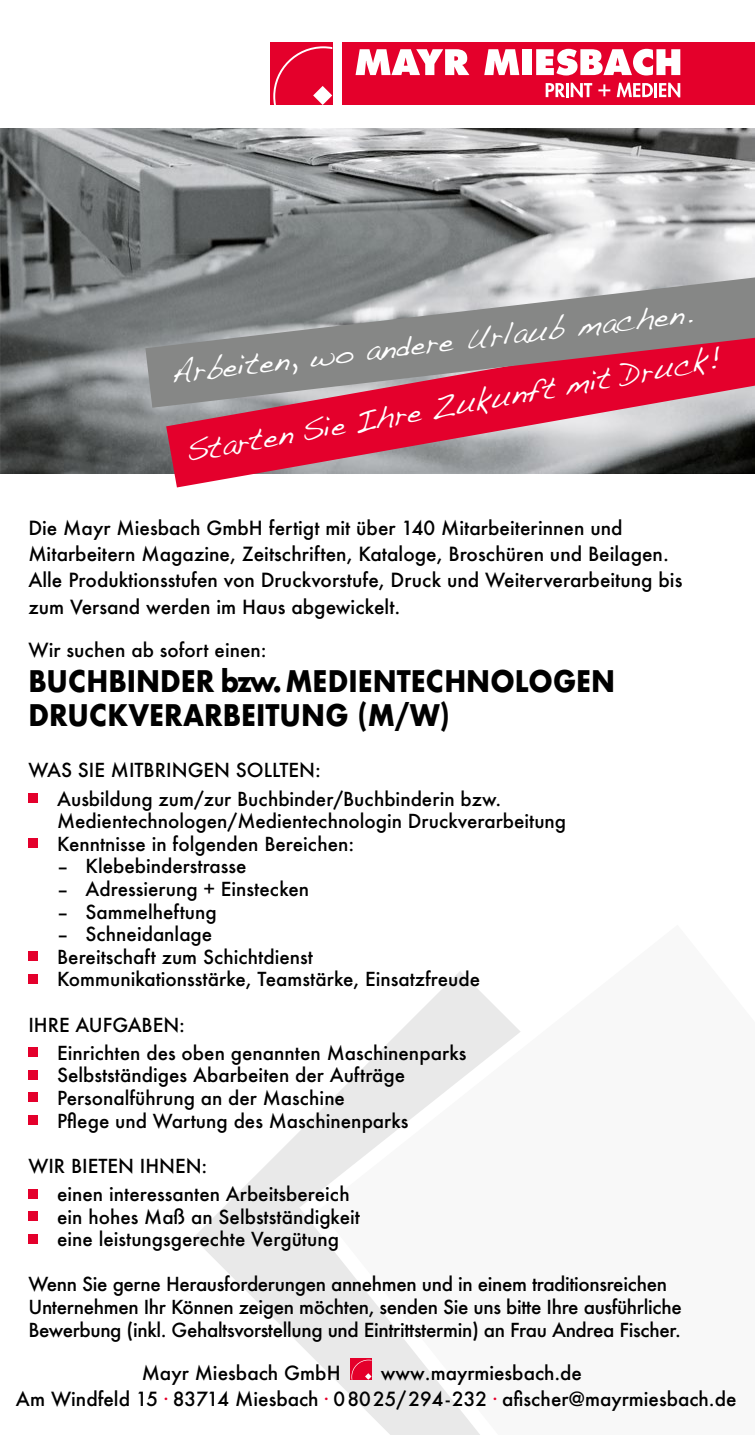
<style>
.page{position:relative;width:755px;height:1435px;background:#fff}
.page>*{position:absolute;margin:0;border:0;box-sizing:border-box;transform-origin:0 0}
.t1{font:30px "Handwriting Dakota";color:#fff}
.t2{font:700 29px/34.8px "Futura";color:#000;scale:.91 1}
.t3{font:500 19px/26.4px "Futura";color:#000}
.t4{font:500 18.8px/22.6px "Futura";color:#000}
.t5{font:500 18.8px/22.6px "Futura";letter-spacing:-.02em;color:#000}
.s1{font-size:19px}
.s2{color:#e4002c}
</style>
<div class="page">
<svg style="left:193px;top:1132px;width:106px;height:211px;fill:#f0f0f0"></svg>
<svg style="left:299px;top:1112px;width:20px;height:251px;fill:#e9e9e9"></svg>
<svg style="left:319px;top:971px;width:201px;height:463px"></svg>
<div style="left:350px;top:1358px;width:21px;height:21px;background:#e4002b"></div>
<svg style="left:351px;top:1359px;width:20px;height:20px"></svg>
<img style="left:0;top:129px;width:754px;height:344px">
<div style="left:28px;top:793px;width:10px;height:9px;background:#e4002c"></div>
<div style="left:28px;top:838px;width:10px;height:10px;background:#e4002c"></div>
<div style="left:28px;top:951px;width:10px;height:9px;background:#e4002c"></div>
<div style="left:28px;top:974px;width:10px;height:9px;background:#e4002c"></div>
<div style="left:28px;top:1047px;width:10px;height:9px;background:#e4002c"></div>
<div style="left:28px;top:1070px;width:10px;height:9px;background:#e4002c"></div>
<div style="left:28px;top:1092px;width:10px;height:10px;background:#e4002c"></div>
<div style="left:28px;top:1115px;width:10px;height:9px;background:#e4002c"></div>
<div style="left:28px;top:1188px;width:10px;height:10px;background:#e4002c"></div>
<div style="left:28px;top:1211px;width:10px;height:9px;background:#e4002c"></div>
<div style="left:28px;top:1233px;width:10px;height:10px;background:#e4002c"></div>
<svg style="left:166px;top:408px;width:588px;height:79px"></svg>
<svg style="left:145px;top:277px;width:609px;height:131px;background:#a3737d"></svg>
<div style="left:269px;top:43px;width:63px;height:62px;background:#e4002b"></div>
<svg style="left:273px;top:46px;width:59px;height:59px"></svg>
<div style="left:342px;top:43px;width:412px;height:62px;background:#e4002b"></div>
<svg style="left:355px;top:49px;width:114px;height:26px"></svg>
<svg style="left:484px;top:49px;width:35px;height:26px"></svg>
<div style="left:522px;top:49px;width:9px;height:26px;background:#fff"></div>
<svg style="left:536px;top:49px;width:143px;height:26px"></svg>
<svg style="left:545px;top:83px;width:19px;height:14px"></svg>
<hr style="left:565px;top:83px;width:3px;height:14px;background:#fff">
<svg style="left:570px;top:83px;width:21px;height:14px"></svg>
<svg style="left:598px;top:84px;width:12px;height:12px"></svg>
<svg style="left:616px;top:83px;width:36px;height:14px"></svg>
<hr style="left:653px;top:83px;width:3px;height:14px;background:#fff">
<svg style="left:659px;top:83px;width:20px;height:14px"></svg>
<h1 class="t1" style="left:168px;top:357px;width:525px;rotate:-7deg">Arbeiten, wo andere Urlaub machen.</h1>
<h1 class="t1" style="left:183px;top:434px;width:544px;rotate:-10deg">Starten Sie Ihre Zukunft mit Druck!</h1>
<p class="t3" style="left:28px;top:514px;width:655px">Die Mayr Miesbach GmbH fertigt mit über 140 Mitarbeiterinnen und Mitarbeitern Magazine, Zeitschriften, Kataloge, Broschüren und Beilagen.<br>Alle Produktionsstufen von Druckvorstufe, Druck und Weiterverarbeitung bis zum Versand werden im Haus abgewickelt.</p>
<p class="t4" style="left:28px;top:638px;width:239px"><span class="s1">Wir suchen</span> ab sofort einen:</p>
<h2 class="t2" style="left:28px;top:663px;width:646px">BUCHBINDER bzw. MEDIENTECHNOLOGEN<br>DRUCKVERARBEITUNG (M/W)</h2>
<p class="t4" style="left:57px;top:756px;width:445px;line-height:28.2px;text-indent:-29px">WAS SIE MITBRINGEN SOLLTEN:<br>Ausbildung zum/zur Buchbinder/Buchbinderin bzw.</p>
<p class="t4" style="left:57px;top:809px;width:510px">Medientechnologen/Medientechnologin Druckverarbeitung<br>Kenntnisse in folgenden Bereichen:</p>
<p class="t4" style="left:57px;top:854px;width:191px">– Klebebinderstrasse</p>
<p class="t4" style="left:57px;top:877px;width:254px">– Adressierung + Einstecken</p>
<p class="t4" style="left:57px;top:900px;width:161px">– Sammelheftung</p>
<p class="t4" style="left:57px;top:922px;width:424px">– Schneidanlage<br>Bereitschaft zum Schichtdienst<br>Kommunikationsstärke, Teamstärke, Einsatzfreude</p>
<p class="t4" style="left:57px;top:1010px;width:410px;line-height:28.2px;text-indent:-29px">IHRE AUFGABEN:<br>Einrichten des oben genannten Maschinenparks</p>
<p class="t4" style="left:57px;top:1063px;width:353px">Selbstständiges Abarbeiten der Aufträge<br>Personalführung an der Maschine<br>Pflege und Wartung des Maschinenparks</p>
<p class="t4" style="left:57px;top:1151px;width:294px;line-height:28.2px;text-indent:-29px">WIR BIETEN IHNEN:<br>einen interessanten Arbeitsbereich</p>
<p class="t4" style="left:57px;top:1205px;width:304px">ein hohes Maß an Selbstständigkeit eine leistungsgerechte Vergütung</p>
<p class="t5" style="left:28px;top:1272px;width:654px">Wenn Sie gerne Herausforderungen annehmen und in einem traditionsreichen<br>Unternehmen Ihr Können zeigen möchten, senden Sie uns bitte Ihre ausführliche<br>Bewerbung (inkl. Gehaltsvorstellung und Eintrittstermin) an Frau Andrea Fischer.</p>
<p class="t3" style="left:16px;top:1359px;width:721px;text-indent:365px">www.mayrmiesbach.de<br>Am Windfeld 15 <span class="s2">·</span> 83714 Miesbach <span class="s2">·</span> 08025/294-232 <span class="s2">·</span> afischer@mayrmiesbach.de</p>
<p class="t3" style="left:142px;top:1359px;width:200px">Mayr Miesbach GmbH</p>
</div>
